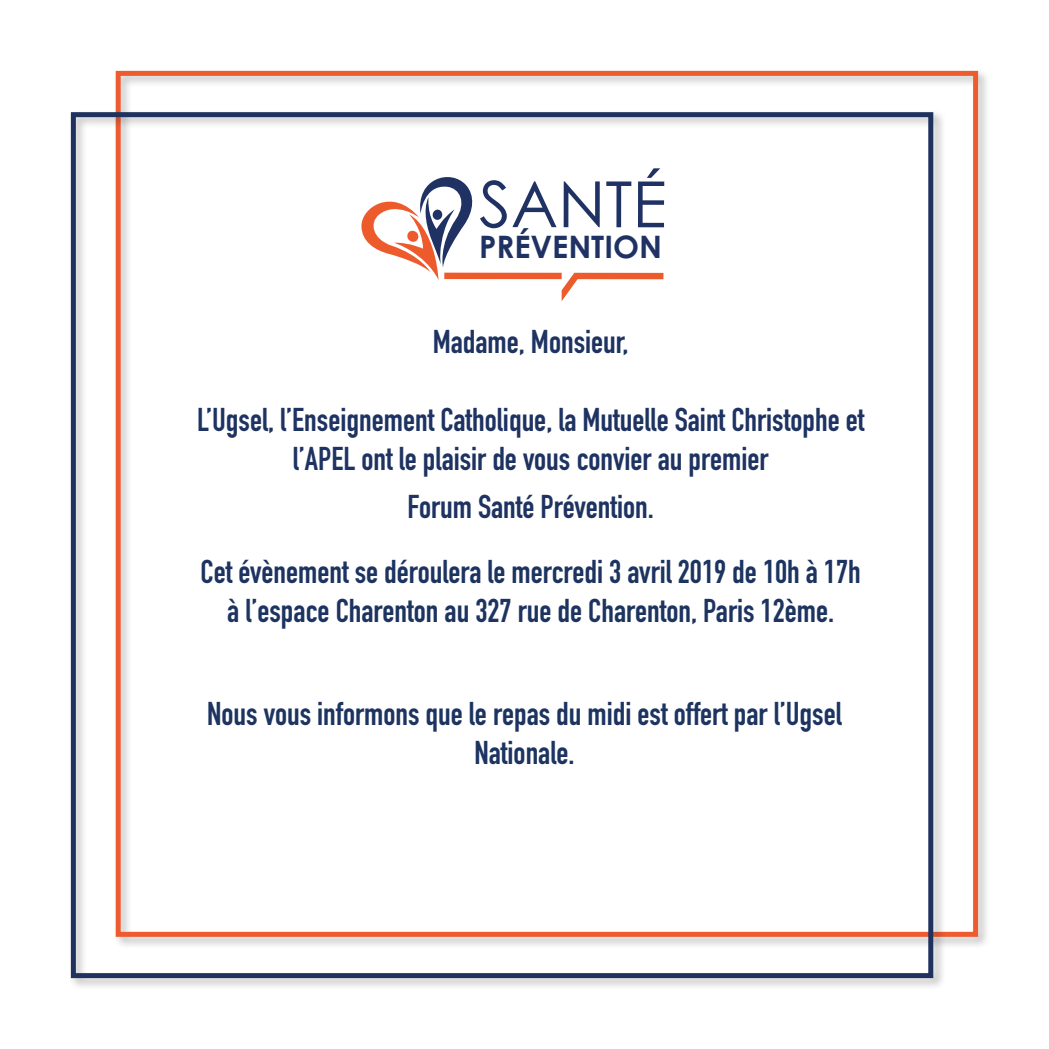
<style>
.page{position:relative;width:1049px;height:1049px;background:#fff}
.page>*{position:absolute;margin:0;border:0;box-sizing:border-box;transform-origin:0 0}
.t1{font:63.75px "Century Gothic";color:#1f3263}
.t2{font:700 32.5px/39px "DIN Condensed";color:#1d3461;text-align:center}
.t3{font:700 32.5px/39px "DIN Condensed";color:#1e3362;text-align:center}
.t4{font:700 31px "Century Gothic";color:#1f3263}
</style>
<div class="page">
<div style="left:113px;top:68px;width:877px;height:881px;background:#231f20;opacity:.3"></div>
<div style="left:68px;top:109px;width:878px;height:881px;background:#231f20;opacity:.3"></div>
<div style="left:71px;top:112px;width:862px;height:866px;border:5px solid #1e315f"></div>
<svg style="left:361px;top:168px;width:114px;height:112px"></svg>
<svg style="left:562px;top:273px;width:101px;height:28px"></svg>
<div style="left:444px;top:273px;width:118px;height:6px;background:#ed5b2d"></div>
<p class="t1" style="left:479px;top:160px;width:189px">SANTÉ</p>
<p class="t4" style="left:479px;top:223px;width:184px">PRÉVENTION</p>
<p class="t3" style="left:433px;top:322px;width:197px">Madame, Monsieur,</p>
<p class="t3" style="left:197px;top:400px;width:669px">L’Ugsel, l’Enseignement Catholique, la Mutuelle Saint Christophe et l’APEL ont le plaisir de vous convier au premier</p>
<p class="t3" style="left:408px;top:487px;width:248px">Forum Santé Prévention.</p>
<p class="t2" style="left:201px;top:552px;width:662px">Cet évènement se déroulera le mercredi 3 avril 2019 de 10h à 17h</p>
<p class="t2" style="left:227px;top:591px;width:608px">à l’espace Charenton au 327 rue de Charenton, Paris 12ème.</p>
<p class="t2" style="left:207px;top:694px;width:636px">Nous vous informons que le repas du midi est offert par l’Ugsel<br>Nationale.</p>
</div>
